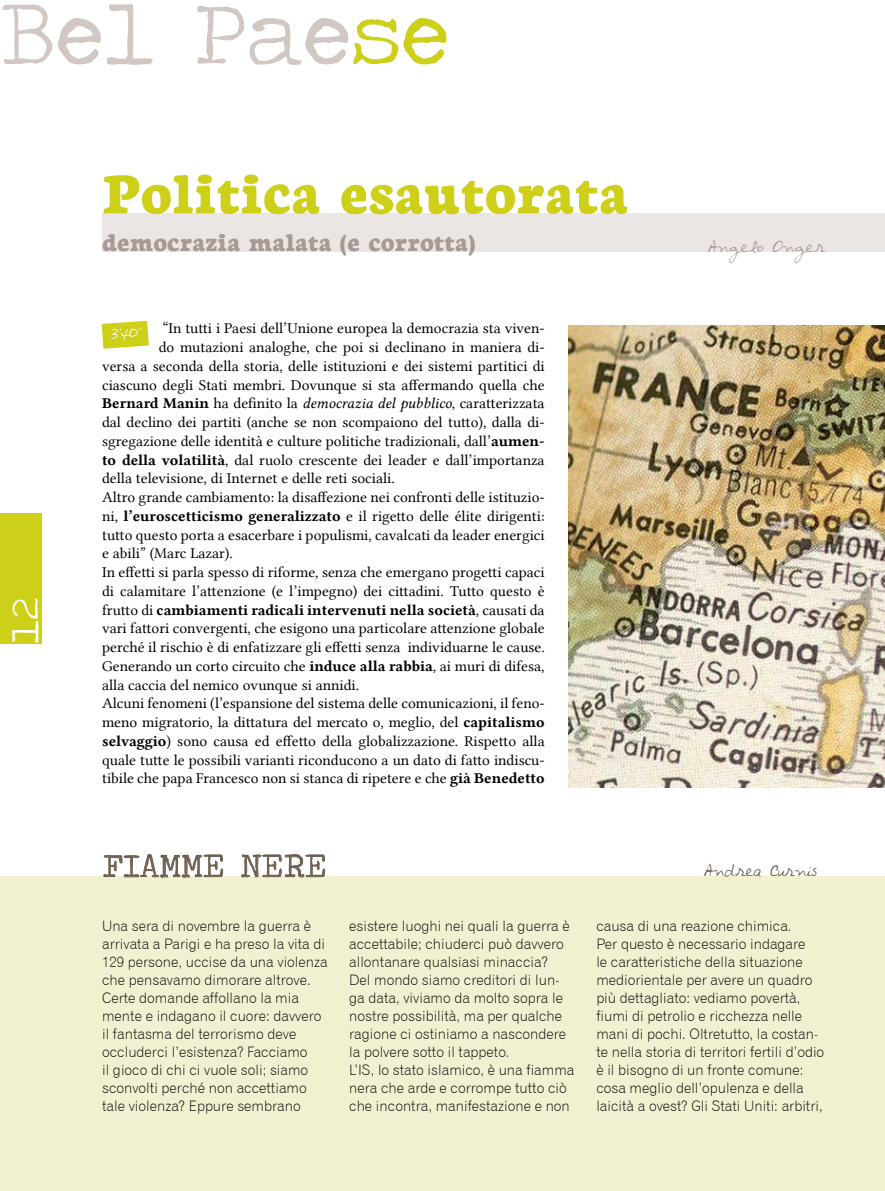
<style>
.page{position:relative;width:885px;height:1191px;background:#fff}
.page>*{position:absolute;margin:0;border:0;box-sizing:border-box;transform-origin:0 0}
.t1{font:90px "Traveling Typewriter";color:#d1c8c4}
.t2{font:800 61.5px "Neuton";color:#cdcf19}
.t3{font:39px "Traveling Typewriter";color:#fff;scale:1.1 1}
.t4{font:34.5px "Traveling Typewriter";letter-spacing:.02em;color:#6d5e4e}
.t5{font:800 27px "Neuton";color:#a79a95}
.No_Spacing{font:15.15px/18.8px "Lin Libertine";color:#000;text-align:justify}
.t6{font:14.4px/18px "Gothic 720 BT Light B";color:#000}
.t7{font:13.5px "Avantque...";letter-spacing:-.02em;color:#6d5e4e}
.t8{font:13.5px "Avantque...";color:#a79a95}
.t9{font:12px "Avantque...";color:#fff}
.s1{color:#cdcf19}
.s2{font-family:"Lin Libertine B"}
.s3{font-family:"Lin Libertine I"}
</style>
<div class="page">
<div style="left:0;top:513px;width:41px;height:130px;background:#cdcf19"></div>
<img style="left:569px;top:325px;width:315px;height:462px">
<div style="left:0;top:876px;width:884px;height:315px;background:#f0f1d0"></div>
<div style="left:102px;top:213px;width:782px;height:38px;background:#ebe6e3"></div>
<svg style="left:102px;top:321px;width:47px;height:28px"></svg>
<svg style="left:103px;top:854px;width:120px;height:24px"></svg>
<svg style="left:241px;top:854px;width:84px;height:23px"></svg>
<p class="t1" style="left:0;top:-25px;width:451px">Bel Pae<span class="s1">se</span></p>
<h3 class="t3" style="left:0;top:643px;width:44px;rotate:-90deg">12</h3>
<p class="t2" style="left:102px;top:160px;width:528px">Politica esautorata</p>
<p class="t5" style="left:102px;top:228px;width:375px">democrazia malata (e corrotta)</p>
<p class="t9" style="left:111px;top:328px;width:33px">3'40"</p>
<p class="No_Spacing" style="left:163px;top:319px;width:383px">“In tutti i Paesi dell’Unione europea la democrazia sta viven-</p>
<p class="No_Spacing" style="left:159px;top:338px;width:387px">do mutazioni analoghe, che poi si declinano in maniera di-</p>
<p class="No_Spacing" style="left:102px;top:356px;width:444px">versa a seconda della storia, delle istituzioni e dei sistemi partitici di</p>
<p class="No_Spacing" style="left:102px;top:375px;width:444px">ciascuno degli Stati membri. Dovunque si sta affermando quella che</p>
<p class="No_Spacing" style="left:102px;top:394px;width:444px"><span class="s2">Bernard Manin</span> ha definito la <span class="s3">democrazia del pubblico</span>, caratterizzata</p>
<p class="No_Spacing" style="left:102px;top:413px;width:444px">dal declino dei partiti (anche se non scompaiono del tutto), dalla di-</p>
<p class="No_Spacing" style="left:102px;top:431px;width:444px">sgregazione delle identità e culture politiche tradizionali, dall’<span class="s2">aumen-</span></p>
<p class="No_Spacing" style="left:102px;top:450px;width:444px"><span class="s2">to della volatilità</span>, dal ruolo crescente dei leader e dall’importanza</p>
<p class="No_Spacing" style="left:102px;top:469px;width:294px">della televisione, di Internet e delle reti sociali.</p>
<p class="No_Spacing" style="left:102px;top:488px;width:444px">Altro grande cambiamento: la disaffezione nei confronti delle istituzio&shy;ni, <span class="s2">l’euroscetticismo generalizzato</span> e il rigetto delle élite dirigenti: tutto questo porta a esacerbare i populismi, cavalcati da leader energici e abili” (Marc Lazar).</p>
<p class="No_Spacing" style="left:102px;top:563px;width:444px">In effetti si parla spesso di riforme, senza che emergano progetti capaci di calamitare l’attenzione (e l’impegno) dei cittadini. Tutto questo è frutto di <span class="s2">cambiamenti radicali intervenuti nella società</span>, causati da vari fattori convergenti, che esigono una particolare attenzione globale perché il rischio è di enfatizzare gli effetti senza individuarne le cause.<br>Generando un corto circuito che <span class="s2">induce alla rabbia</span>, ai muri di difesa, alla caccia del nemico ovunque si annidi.</p>
<p class="No_Spacing" style="left:102px;top:694px;width:444px">Alcuni fenomeni (l’espansione del sistema delle comunicazioni, il feno&shy;meno migratorio, la dittatura del mercato o, meglio, del <span class="s2">capitalismo selvaggio</span>) sono causa ed effetto della globalizzazione. Rispetto alla quale tutte le possibili varianti riconducono a un dato di fatto indiscu&shy;tibile che papa Francesco non si stanca di ripetere e che <span class="s2">già Benedetto</span></p>
<p class="t8" style="left:708px;top:239px;width:119px">Angelo Onger</p>
<p class="t4" style="left:103px;top:842px;width:225px">FIAMME NERE</p>
<p class="t7" style="left:704px;top:863px;width:114px">Andrea Curnis</p>
<p class="t6" style="left:102px;top:916px;width:227px">Una sera di novembre la guerra è arrivata a Parigi e ha preso la vita di 129 persone, uccise da una violenza che pensavamo dimorare altrove.<br>Certe domande affollano la mia mente e indagano il cuore: davvero il fantasma del terrorismo deve occluderci l’esistenza? Facciamo<br>il gioco di chi ci vuole soli; siamo sconvolti perché non accettiamo tale violenza? Eppure sembrano</p>
<p class="t6" style="left:349px;top:916px;width:222px">esistere luoghi nei quali la guerra è accettabile; chiuderci può davvero allontanare qualsiasi minaccia?<br>Del mondo siamo creditori di lun&shy;ga data, viviamo da molto sopra le nostre possibilità, ma per qualche ragione ci ostiniamo a nascondere la polvere sotto il tappeto.</p>
<p class="t6" style="left:349px;top:1060px;width:227px">L’IS, lo stato islamico, è una fiamma nera che arde e corrompe tutto ciò che incontra, manifestazione e non</p>
<p class="t6" style="left:596px;top:916px;width:197px">causa di una reazione chimica.</p>
<p class="t6" style="left:596px;top:934px;width:229px">Per questo è necessario indagare<br>le caratteristiche della situazione mediorientale per avere un quadro più dettagliato: vediamo povertà, fiumi di petrolio e ricchezza nelle mani di pochi. Oltretutto, la costan&shy;te nella storia di territori fertili d’odio è il bisogno di un fronte comune: cosa meglio dell’opulenza e della laicità a ovest? Gli Stati Uniti: arbitri,</p>
</div>
